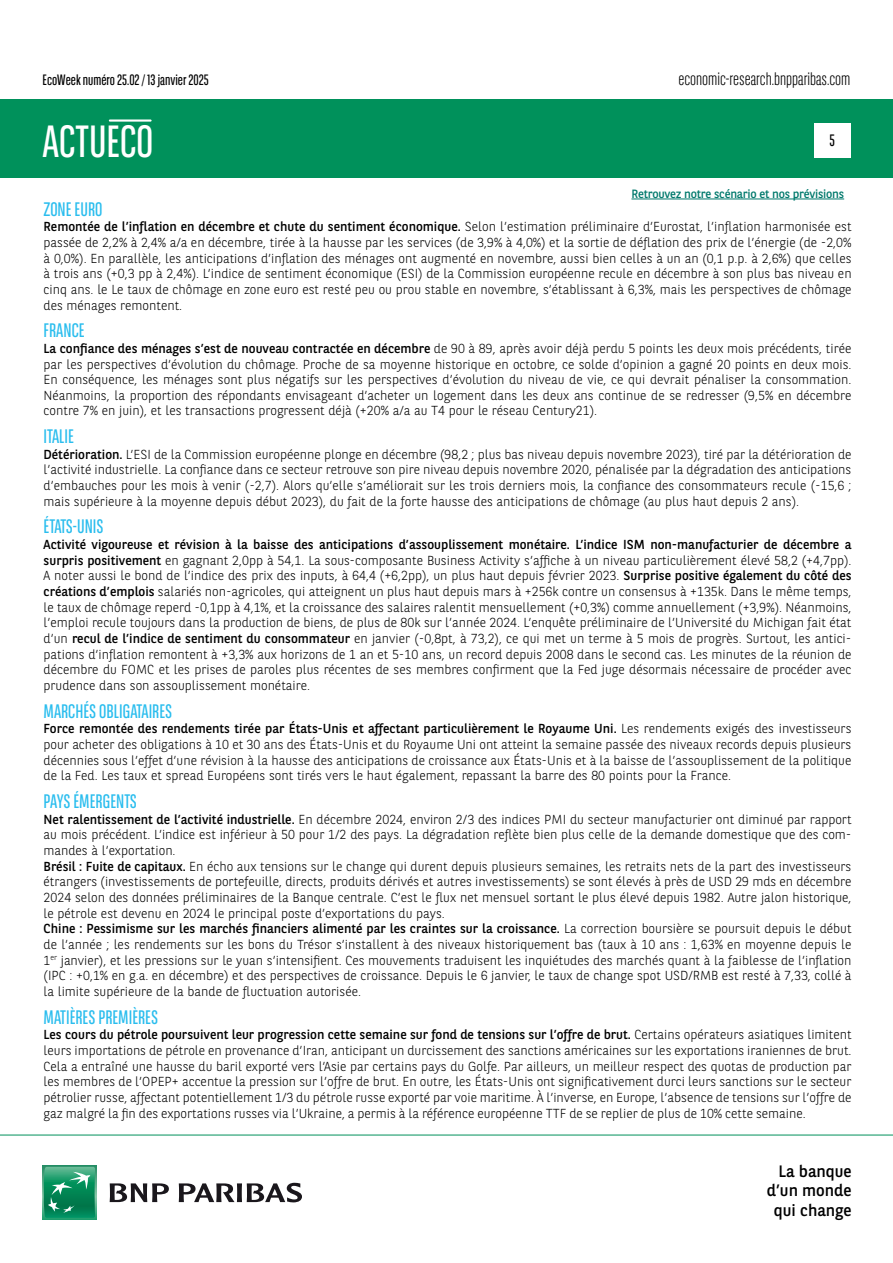
<style>
.page{position:relative;width:893px;height:1263px;background:#fff}
.page>*{position:absolute;margin:0;border:0;box-sizing:border-box;transform-origin:0 0}
.t1{font:45px "BNPP Sans Condensed";color:#fff}
.t2{font:19.5px "BNPP Sans Condensed";color:#2abdee}
.t3{font:300 18px "BNPP Sans Condensed";color:#000}
.t4{font:16.5px/19.8px "BNPP Sans";color:#000;text-align:right}
.t5{font:16.5px "BNPP Sans Condensed";color:#000}
.t6{font:15px "BNPP Sans Condensed";color:#000}
.t7{font:300 13.05px/15.6px "BNPP Sans";color:#000;text-align:justify}
.t8{font:12px "BNPP Sans";letter-spacing:-.02em;color:#00796c}
.s1{font-weight:400}
</style>
<div class="page">
<div style="left:1px;top:99px;width:892px;height:78px;background:#00915b"></div>
<svg style="left:43px;top:1166px;width:53px;height:53px"></svg>
<svg style="left:44px;top:1167px;width:51px;height:51px;background:#26996e"></svg>
<svg style="left:110px;top:1183px;width:59px;height:19px"></svg>
<svg style="left:179px;top:1183px;width:123px;height:19px"></svg>
<hr style="left:0;top:1135px;width:893px;height:1px;background:#00915b">
<div style="left:814px;top:123px;width:36px;height:34px;background:#fff"></div>
<hr style="left:109px;top:119px;width:43px;height:3px;background:#fff">
<hr style="left:631px;top:199px;width:213px;height:1px;background:#00796c">
<p class="t6" style="left:43px;top:70px;width:168px">EcoWeek numéro 25.02 / 13 janvier 2025</p>
<h3 class="t3" style="left:678px;top:67px;width:174px">economic-research.bnpparibas.com</h3>
<h1 class="t1" style="left:43px;top:113px;width:112px">ACTUECO</h1>
<p class="t5" style="left:829px;top:130px;width:7px">5</p>
<p class="t8" style="left:631px;top:185px;width:214px">Retrouvez notre scénario et nos prévisions</p>
<h2 class="t2" style="left:44px;top:197px;width:60px">ZONE EURO</h2>
<p class="t7" style="left:44px;top:218px;width:810px"><span class="s1">Remontée de l’inflation en décembre et chute du sentiment économique.</span> Selon l’estimation préliminaire d’Eurostat, l’inflation harmonisée est passée de 2,2% à 2,4% a/a en décembre, tirée à la hausse par les services (de 3,9% à 4,0%) et la sortie de déflation des prix de l’énergie (de -2,0% à 0,0%). En parallèle, les anticipations d’inflation des ménages ont augmenté en novembre, aussi bien celles à un an (0,1 p.p. à 2,6%) que celles à trois ans (+0,3 pp à 2,4%). L’indice de sentiment économique (ESI) de la Commission européenne recule en décembre à son plus bas niveau en cinq ans. le Le taux de chômage en zone euro est resté peu ou prou stable en novembre, s’établissant à 6,3%, mais les perspectives de chômage des ménages remontent.</p>
<h2 class="t2" style="left:44px;top:318px;width:43px">FRANCE</h2>
<p class="t7" style="left:44px;top:340px;width:809px"><span class="s1">La confiance des ménages s’est de nouveau contractée en décembre</span> de 90 à 89, après avoir déjà perdu 5 points les deux mois précédents, tirée par les perspectives d’évolution du chômage. Proche de sa moyenne historique en octobre, ce solde d’opinion a gagné 20 points en deux mois.<br>En conséquence, les ménages sont plus négatifs sur les perspectives d’évolution du niveau de vie, ce qui devrait pénaliser la consommation.<br>Néanmoins, la proportion des répondants envisageant d’acheter un logement dans les deux ans continue de se redresser (9,5% en décembre contre 7% en juin), et les transactions progressent déjà (+20% a/a au T4 pour le réseau Century21).</p>
<h2 class="t2" style="left:44px;top:424px;width:32px">ITALIE</h2>
<p class="t7" style="left:44px;top:446px;width:809px"><span class="s1">Détérioration.</span> L’ESI de la Commission européenne plonge en décembre (98,2 ; plus bas niveau depuis novembre 2023), tiré par la détérioration de l’activité industrielle. La confiance dans ce secteur retrouve son pire niveau depuis novembre 2020, pénalisée par la dégradation des anticipations d’embauches pour les mois à venir (-2,7). Alors qu’elle s’améliorait sur les trois derniers mois, la confiance des consommateurs recule (-15,6 ; mais supérieure à la moyenne depuis début 2023), du fait de la forte hausse des anticipations de chômage (au plus haut depuis 2 ans).</p>
<h2 class="t2" style="left:44px;top:514px;width:61px">ÉTATS-UNIS</h2>
<p class="t7" style="left:44px;top:536px;width:809px"><span class="s1">Activité vigoureuse et révision à la baisse des anticipations d’assouplissement monétaire. L’indice ISM non-manufacturier de décembre a surpris positivement</span> en gagnant 2,0pp à 54,1. La sous-composante Business Activity s’affiche à un niveau particulièrement élevé 58,2 (+4,7pp).<br>A noter aussi le bond de l’indice des prix des inputs, à 64,4 (+6,2pp), un plus haut depuis février 2023. <span class="s1">Surprise positive également du côté des créations d’emplois</span> salariés non-agricoles, qui atteignent un plus haut depuis mars à +256k contre un consensus à +135k. Dans le même temps, le taux de chômage reperd -0,1pp à 4,1%, et la croissance des salaires ralentit mensuellement (+0,3%) comme annuellement (+3,9%). Néanmoins, l’emploi recule toujours dans la production de biens, de plus de 80k sur l’année 2024. L’enquête préliminaire de l’Université du Michigan fait état d’un <span class="s1">recul de l’indice de sentiment du consommateur</span> en janvier (-0,8pt, à 73,2), ce qui met un terme à 5 mois de progrès. Surtout, les antici&shy;pations d’inflation remontent à +3,3% aux horizons de 1 an et 5-10 ans, un record depuis 2008 dans le second cas. Les minutes de la réunion de décembre du FOMC et les prises de paroles plus récentes de ses membres confirment que la Fed juge désormais nécessaire de procéder avec prudence dans son assouplissement monétaire.</p>
<h2 class="t2" style="left:44px;top:699px;width:130px">MARCHÉS OBLIGATAIRES</h2>
<p class="t7" style="left:44px;top:720px;width:809px"><span class="s1">Force remontée des rendements tirée par États-Unis et affectant particulièrement le Royaume Uni.</span> Les rendements exigés des investisseurs pour acheter des obligations à 10 et 30 ans des États-Unis et du Royaume Uni ont atteint la semaine passée des niveaux records depuis plusieurs décennies sous l’effet d’une révision à la hausse des anticipations de croissance aux États-Unis et à la baisse de l’assouplissement de la politique de la Fed. Les taux et spread Européens sont tirés vers le haut également, repassant la barre des 80 points pour la France.</p>
<h2 class="t2" style="left:44px;top:789px;width:95px">PAYS ÉMERGENTS</h2>
<p class="t7" style="left:44px;top:811px;width:809px;text-align:left"><span class="s1">Net ralentissement de l’activité industrielle.</span> En décembre 2024, environ 2/3 des indices PMI du secteur manufacturier ont diminué par rapport au mois précédent. L’indice est inférieur à 50 pour 1/2 des pays. La dégradation reflète bien plus celle de la demande domestique que des com&shy;mandes à l’exportation.<br><span class="s1">Brésil : Fuite de capitaux.</span> En écho aux tensions sur le change qui durent depuis plusieurs semaines, les retraits nets de la part des investisseurs étrangers (investissements de portefeuille, directs, produits dérivés et autres investissements) se sont élevés à près de USD 29 mds en décembre 2024 selon des données préliminaires de la Banque centrale. C’est le flux net mensuel sortant le plus élevé depuis 1982. Autre jalon historique, le pétrole est devenu en 2024 le principal poste d’exportations du pays.<br><span class="s1">Chine : Pessimisme sur les marchés financiers alimenté par les craintes sur la croissance.</span> La correction boursière se poursuit depuis le début de l’année ; les rendements sur les bons du Trésor s’installent à des niveaux historiquement bas (taux à 10 ans : 1,63% en moyenne depuis le 1<sup>er</sup> janvier), et les pressions sur le yuan s’intensifient. Ces mouvements traduisent les inquiétudes des marchés quant à la faiblesse de l’inflation (IPC : +0,1% en g.a. en décembre) et des perspectives de croissance. Depuis le 6 janvier, le taux de change spot USD/RMB est resté à 7,33, collé à la limite supérieure de la bande de fluctuation autorisée.</p>
<h2 class="t2" style="left:44px;top:1005px;width:116px">MATIÈRES PREMIÈRES</h2>
<p class="t7" style="left:44px;top:1026px;width:809px"><span class="s1">Les cours du pétrole poursuivent leur progression cette semaine sur fond de tensions sur l’offre de brut.</span> Certains opérateurs asiatiques limitent leurs importations de pétrole en provenance d’Iran, anticipant un durcissement des sanctions américaines sur les exportations iraniennes de brut.<br>Cela a entraîné une hausse du baril exporté vers l’Asie par certains pays du Golfe. Par ailleurs, un meilleur respect des quotas de production par les membres de l’OPEP+ accentue la pression sur l’offre de brut. En outre, les États-Unis ont significativement durci leurs sanctions sur le secteur pétrolier russe, affectant potentiellement 1/3 du pétrole russe exporté par voie maritime. À l’inverse, en Europe, l’absence de tensions sur l’offre de gaz malgré la fin des exportations russes via l’Ukraine, a permis à la référence européenne TTF de se replier de plus de 10% cette semaine.</p>
<p class="t4" style="left:767px;top:1160px;width:86px">La banque d’un monde qui change</p>
</div>
